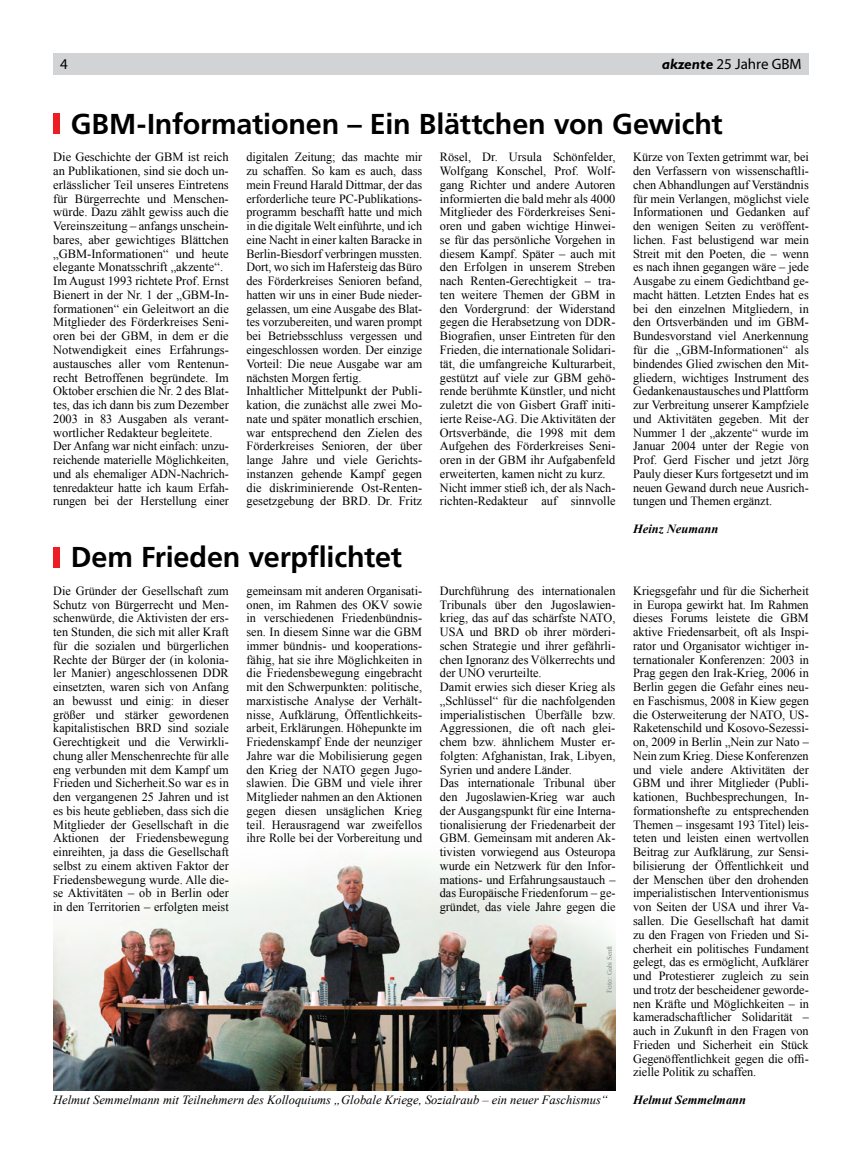
<style>
.page{position:relative;width:862px;height:1170px;background:#fff}
.page>*{position:absolute;margin:0;border:0;box-sizing:border-box;transform-origin:0 0}
.t1{font:700 28.75px "Frutiger CE";letter-spacing:-.005em;color:#000}
.t2{font:15px "Myriad";color:#000}
.t3{font:12.5px/13.8px "Times New Roman";color:#000;text-align:justify}
.t4{font:italic 12.5px "Times New Roman";color:#000}
.t5{font:italic 700 12.5px "Times New Roman";color:#000}
.t6{font:6.88px "Times New Roman";color:#808285}
.s1{font-family:"Gill Sans";font-weight:700;font-style:italic}
.s2{font-size:7.5px}
</style>
<div class="page">
<div style="left:53px;top:53px;width:755px;height:21px;background:#d1d3d4"></div>
<img style="left:53px;top:860px;width:562px;height:230px">
<div style="left:53px;top:113px;width:7px;height:21px;background:#ed1d24"></div>
<div style="left:53px;top:547px;width:7px;height:20px;background:#ed1d24"></div>
<p class="t2" style="left:60px;top:57px;width:9px">4</p>
<p class="t2" style="left:661px;top:57px;width:141px"><span class="s1">akzente</span> 25 Jahre GBM</p>
<h1 class="t1" style="left:71px;top:107px;width:653px">GBM-Informationen – Ein Blättchen von Gewicht</h1>
<p class="t3" style="left:53px;top:150px;width:177px;text-align:left">Die Geschichte der GBM ist reich an Publikationen, sind sie doch un&shy;erlässlicher Teil unseres Eintretens für Bürgerrechte und Menschen&shy;würde. Dazu zählt gewiss auch die Vereinszeitung – anfangs unschein&shy;bares, aber gewichtiges Blättchen „GBM-Informationen“ und heute elegante Monatsschrift „akzente“.<br>Im August 1993 richtete Prof. Ernst Bienert in der Nr. 1 der „GBM-In&shy;formationen“ ein Geleitwort an die Mitglieder des Förderkreises Seni&shy;oren bei der GBM, in dem er die Notwendigkeit eines Erfahrungs&shy;austausches aller vom Rentenun&shy;recht Betroffenen begründete. Im Oktober erschien die Nr. 2 des Blat&shy;tes, das ich dann bis zum Dezember 2003 in 83 Ausgaben als verant&shy;wortlicher Redakteur begleitete.<br>Der Anfang war nicht einfach: unzu&shy;reichende materielle Möglichkeiten, und als ehemaliger ADN-Nachrich&shy;tenredakteur hatte ich kaum Erfah&shy;rungen bei der Herstellung einer</p>
<p class="t3" style="left:246px;top:150px;width:177px;text-align:left">digitalen Zeitung; das machte mir zu schaffen. So kam es auch, dass mein Freund Harald Dittmar, der das erforderliche teure PC-Publikations&shy;programm beschafft hatte und mich in die digitale Welt einführte, und ich eine Nacht in einer kalten Baracke in Berlin-Biesdorf verbringen mussten.<br>Dort, wo sich im Hafersteig das Büro des Förderkreises Senioren befand, hatten wir uns in einer Bude nieder&shy;gelassen, um eine Ausgabe des Blat&shy;tes vorzubereiten, und waren prompt bei Betriebsschluss vergessen und eingeschlossen worden. Der einzige Vorteil: Die neue Ausgabe war am nächsten Morgen fertig.<br>Inhaltlicher Mittelpunkt der Publi&shy;kation, die zunächst alle zwei Mo&shy;nate und später monatlich erschien, war entsprechend den Zielen des Förderkreises Senioren, der über lange Jahre und viele Gerichts&shy;instanzen gehende Kampf gegen die diskriminierende Ost-Renten&shy;gesetzgebung der BRD. Dr. Fritz</p>
<p class="t3" style="left:439px;top:150px;width:177px;text-align:left">Rösel, Dr. Ursula Schönfelder, Wolfgang Konschel, Prof. Wolf&shy;gang Richter und andere Autoren informierten die bald mehr als 4000<br>Mitglieder des Förderkreises Seni&shy;oren und gaben wichtige Hinwei&shy;se für das persönliche Vorgehen in diesem Kampf. Später – auch mit den Erfolgen in unserem Streben nach Renten-Gerechtigkeit – tra&shy;ten weitere Themen der GBM in den Vordergrund: der Widerstand gegen die Herabsetzung von DDR-Biografien, unser Eintreten für den Frieden, die internationale Solidari&shy;tät, die umfangreiche Kulturarbeit, gestützt auf viele zur GBM gehö&shy;rende berühmte Künstler, und nicht zuletzt die von Gisbert Graff initi&shy;ierte Reise-AG. Die Aktivitäten der Ortsverbände, die 1998 mit dem Aufgehen des Förderkreises Seni&shy;oren in der GBM ihr Aufgabenfeld erweiterten, kamen nicht zu kurz.<br>Nicht immer stieß ich, der als Nach&shy;richten-Redakteur auf sinnvolle</p>
<p class="t3" style="left:632px;top:150px;width:177px">Kürze von Texten getrimmt war, bei den Verfassern von wissenschaftli&shy;chen Abhandlungen auf Verständnis für mein Verlangen, möglichst viele Informationen und Gedanken auf den wenigen Seiten zu veröffent&shy;lichen. Fast belustigend war mein Streit mit den Poeten, die – wenn es nach ihnen gegangen wäre – jede Ausgabe zu einem Gedichtband ge&shy;macht hätten. Letzten Endes hat es bei den einzelnen Mitgliedern, in den Ortsverbänden und im GBM-Bundesvorstand viel Anerkennung für die „GBM-Informationen“ als bindendes Glied zwischen den Mit&shy;gliedern, wichtiges Instrument des Gedankenaustausches und Plattform zur Verbreitung unserer Kampfziele und Aktivitäten gegeben. Mit der Nummer 1 der „akzente“ wurde im Januar 2004 unter der Regie von Prof. Gerd Fischer und jetzt Jörg Pauly dieser Kurs fortgesetzt und im neuen Gewand durch neue Ausrich&shy;tungen und Themen ergänzt.</p>
<p class="t5" style="left:632px;top:520px;width:87px">Heinz Neumann</p>
<h1 class="t1" style="left:71px;top:540px;width:333px">Dem Frieden verpflichtet</h1>
<p class="t3" style="left:53px;top:583px;width:177px">Die Gründer der Gesellschaft zum Schutz von Bürgerrecht und Men&shy;schenwürde, die Aktivisten der ers&shy;ten Stunden, die sich mit aller Kraft für die sozialen und bürgerlichen Rechte der Bürger der (in kolonia&shy;ler Manier) angeschlossenen DDR einsetzten, waren sich von Anfang an bewusst und einig: in dieser größer und stärker gewordenen kapitalistischen BRD sind soziale Gerechtigkeit und die Verwirkli&shy;chung aller Menschenrechte für alle eng verbunden mit dem Kampf um Frieden und Sicherheit.So war es in den vergangenen 25 Jahren und ist es bis heute geblieben, dass sich die Mitglieder der Gesellschaft in die Aktionen der Friedensbewegung einreihten, ja dass die Gesellschaft selbst zu einem aktiven Faktor der Friedensbewegung wurde. Alle die&shy;se Aktivitäten – ob in Berlin oder in den Territorien – erfolgten meist</p>
<p class="t3" style="left:246px;top:583px;width:177px">gemeinsam mit anderen Organisati&shy;onen, im Rahmen des OKV sowie in verschiedenen Friedenbündnis&shy;sen. In diesem Sinne war die GBM immer bündnis- und kooperations&shy;fähig, hat sie ihre Möglichkeiten in die Friedensbewegung eingebracht mit den Schwerpunkten: politische, marxistische Analyse der Verhält&shy;nisse, Aufklärung, Öffentlichkeits&shy;arbeit, Erklärungen. Höhepunkte im Friedenskampf Ende der neunziger Jahre war die Mobilisierung gegen den Krieg der NATO gegen Jugo&shy;slawien. Die GBM und viele ihrer Mitglieder nahmen an den Aktionen gegen diesen unsäglichen Krieg teil. Herausragend war zweifellos ihre Rolle bei der Vorbereitung und</p>
<p class="t3" style="left:439px;top:583px;width:177px;text-align:left">Durchführung des internationalen Tribunals über den Jugoslawien&shy;krieg, das auf das schärfste NATO, USA und BRD ob ihrer mörderi&shy;schen Strategie und ihrer gefährli&shy;chen Ignoranz des Völkerrechts und der UNO verurteilte.<br>Damit erwies sich dieser Krieg als „Schlüssel“ für die nachfolgenden imperialistischen Überfälle bzw.<br>Aggressionen, die oft nach glei&shy;chem bzw. ähnlichem Muster er&shy;folgten: Afghanistan, Irak, Libyen, Syrien und andere Länder.<br>Das internationale Tribunal über den Jugoslawien-Krieg war auch der Ausgangspunkt für eine Interna&shy;tionalisierung der Friedenarbeit der GBM. Gemeinsam mit anderen Ak&shy;tivisten vorwiegend aus Osteuropa wurde ein Netzwerk für den Infor&shy;mations- und Erfahrungsaustauch – das Europäische Friedenforum – ge&shy;gründet, das viele Jahre gegen die</p>
<p class="t6" style="left:604px;top:992px;width:49px;rotate:-90deg"><span class="s2">Foto:</span> Gabi Senft</p>
<p class="t4" style="left:53px;top:1090px;width:556px">Helmut Semmelmann mit Teilnehmern des Kolloquiums „Globale Kriege, Sozialraub – ein neuer Faschismus“</p>
<p class="t3" style="left:632px;top:583px;width:177px">Kriegsgefahr und für die Sicherheit in Europa gewirkt hat. Im Rahmen dieses Forums leistete die GBM aktive Friedensarbeit, oft als Inspi&shy;rator und Organisator wichtiger in&shy;ternationaler Konferenzen: 2003 in Prag gegen den Irak-Krieg, 2006 in Berlin gegen die Gefahr eines neu&shy;en Faschismus, 2008 in Kiew gegen die Osterweiterung der NATO, US-Raketenschild und Kosovo-Sezessi&shy;on, 2009 in Berlin „Nein zur Nato – Nein zum Krieg. Diese Konferenzen und viele andere Aktivitäten der GBM und ihrer Mitglieder (Publi&shy;kationen, Buchbesprechungen, In&shy;formationshefte zu entsprechenden Themen – insgesamt 193 Titel) leis&shy;teten und leisten einen wertvollen Beitrag zur Aufklärung, zur Sensi&shy;bilisierung der Öffentlichkeit und der Menschen über den drohenden imperialistischen Interventionismus von Seiten der USA und ihrer Va&shy;sallen. Die Gesellschaft hat damit zu den Fragen von Frieden und Si&shy;cherheit ein politisches Fundament gelegt, das es ermöglicht, Aufklärer und Protestierer zugleich zu sein und trotz der bescheidener geworde&shy;nen Kräfte und Möglichkeiten – in kameradschaftlicher Solidarität – auch in Zukunft in den Fragen von Frieden und Sicherheit ein Stück Gegenöffentlichkeit gegen die offi&shy;zielle Politik zu schaffen.</p>
<p class="t5" style="left:632px;top:1090px;width:114px">Helmut Semmelmann</p>
</div>
